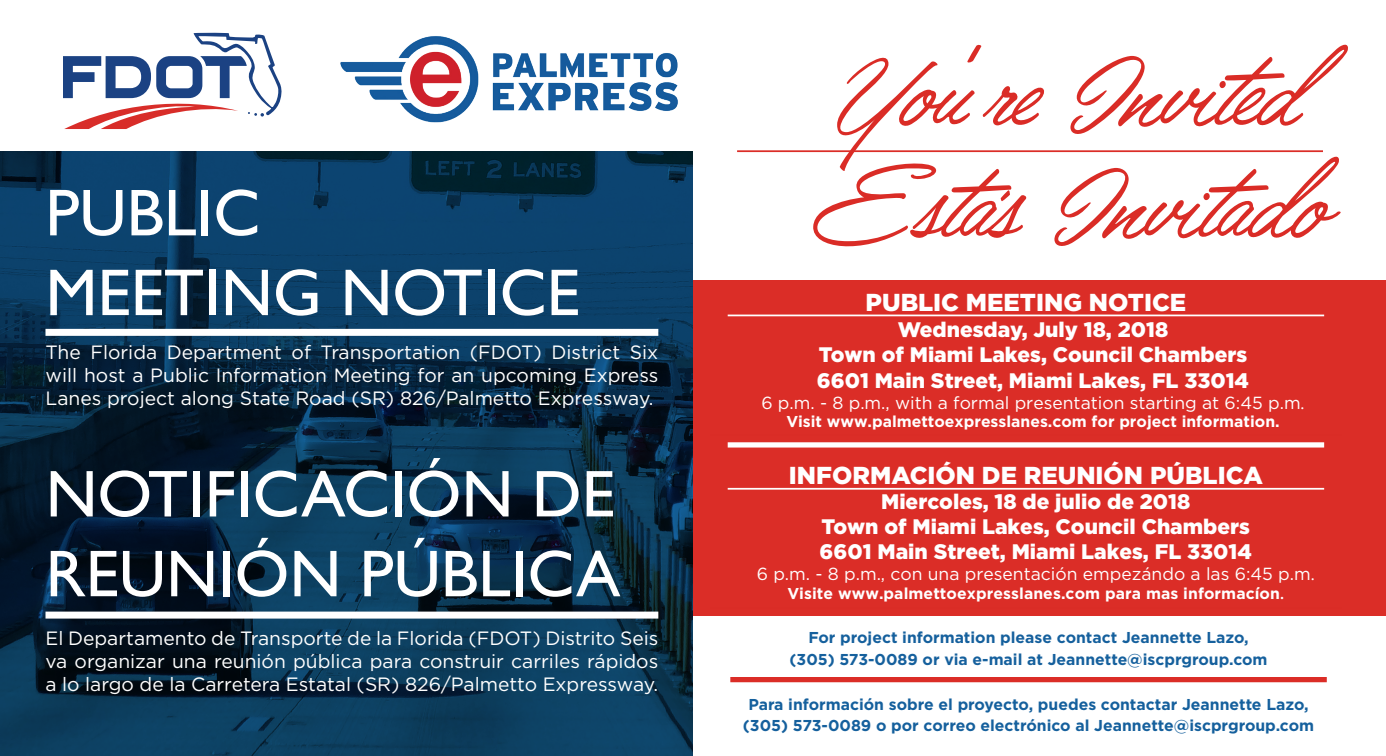
<style>
.page{position:relative;width:1386px;height:756px;background:#fff}
.page>*{position:absolute;margin:0;border:0;box-sizing:border-box;transform-origin:0 0}
.t1{font:127.58px/112px "Lisbon Script";color:#da2c26}
.t2{font:66.5px/79.8px "Gill Sans";color:#fff}
.t3{font:900 24.5px "Gotham";color:#fff}
.t4{font:900 21px/25.2px "Gotham";color:#fff;text-align:center}
.t5{font:19.25px/22.8px "Gotham";color:#fff;text-align:justify}
.t6{font:17.5px "Gotham";color:#fff}
.t7{font:700 15.75px/22.8px "Gotham";color:#15609d;text-align:center}
.t8{font:700 15.75px "Gotham";color:#fff}
.s1{font-family:"Minion Pro"}
</style>
<div class="page">
<div style="left:693px;top:281px;width:693px;height:335px;background:#db2d27"></div>
<svg style="left:63px;top:33px;width:218px;height:96px"></svg>
<img style="left:340px;top:36px;width:338px;height:87px">
<img style="left:0;top:151px;width:692px;height:605px">
<hr style="left:737px;top:150px;width:586px;height:2px;background:#db2d27">
<div style="left:46px;top:329px;width:612px;height:7px;background:#fff"></div>
<div style="left:728px;top:442px;width:596px;height:6px;background:#fff"></div>
<hr style="left:728px;top:488px;width:596px;height:2px;background:#fff">
<div style="left:730px;top:677px;width:597px;height:5px;background:#db2d27"></div>
<div style="left:46px;top:612px;width:612px;height:7px;background:#fff"></div>
<hr style="left:728px;top:315px;width:596px;height:1px;background:#fff">
<p class="t2" style="left:46px;top:174px;width:216px">PUBLIC</p>
<p class="t2" style="left:46px;top:254px;width:536px">MEETING NOTICE</p>
<p class="t5" style="left:46px;top:341px;width:614px">The Florida Department of Transportation (FDOT) District Six will host a Public Information Meeting for an upcoming Express Lanes project along State Road (SR) 826/Palmetto Expressway.</p>
<p class="t2" style="left:46px;top:455px;width:576px">NOTIFICACIÓN DE<br>REUNIÓN PÚBLICA</p>
<p class="t5" style="left:46px;top:627px;width:614px">El Departamento de Transporte de la Florida (FDOT) Distrito Seis va organizar una reunión pública para construir carriles rápidos a lo largo de la Carretera Estatal (SR) 826/Palmetto Expressway.</p>
<p class="t1" style="left:812px;top:44px;width:514px">You’re Invited<br>Estás Invitado</p>
<p class="t3" style="left:866px;top:286px;width:322px">PUBLIC MEETING NOTICE</p>
<p class="t4" style="left:817px;top:317px;width:434px">Wednesday, July 18, 2018<br>Town of Miami Lakes, Council Chambers<br>6601 Main Street, Miami Lakes, FL 33014</p>
<p class="t6" style="left:761px;top:391px;width:545px">6 p.m. - 8 p.m., with a formal presentation starting at 6:45 p.m<span class="s1">.</span></p>
<p class="t8" style="left:786px;top:411px;width:495px">Visit www.palmettoexpresslanes.com for project information.</p>
<p class="t3" style="left:789px;top:459px;width:475px">INFORMACIÓN DE REUNIÓN PÚBLICA</p>
<p class="t4" style="left:820px;top:489px;width:434px">Miercoles, 18 de julio de 2018<br>Town of Miami Lakes, Council Chambers<br>6601 Main Street, Miami Lakes, FL 33014</p>
<p class="t6" style="left:757px;top:563px;width:559px">6 p.m. - 8 p.m., con una presentación empezándo a las 6:45 p.m<span class="s1">.</span></p>
<p class="t8" style="left:787px;top:583px;width:498px">Visite www.palmettoexpresslanes.com para mas informacíon<span class="s1">.</span></p>
<p class="t7" style="left:790px;top:626px;width:480px">For project information please contact Jeannette Lazo, (305) 573-0089 or via e-mail at Jeannette@iscprgroup.com</p>
<p class="t7" style="left:743px;top:694px;width:573px;line-height:21px">Para información sobre el proyecto, puedes contactar Jeannette Lazo, (305) 573-0089 o por correo electrónico al Jeannette@iscprgroup.com</p>
</div>
